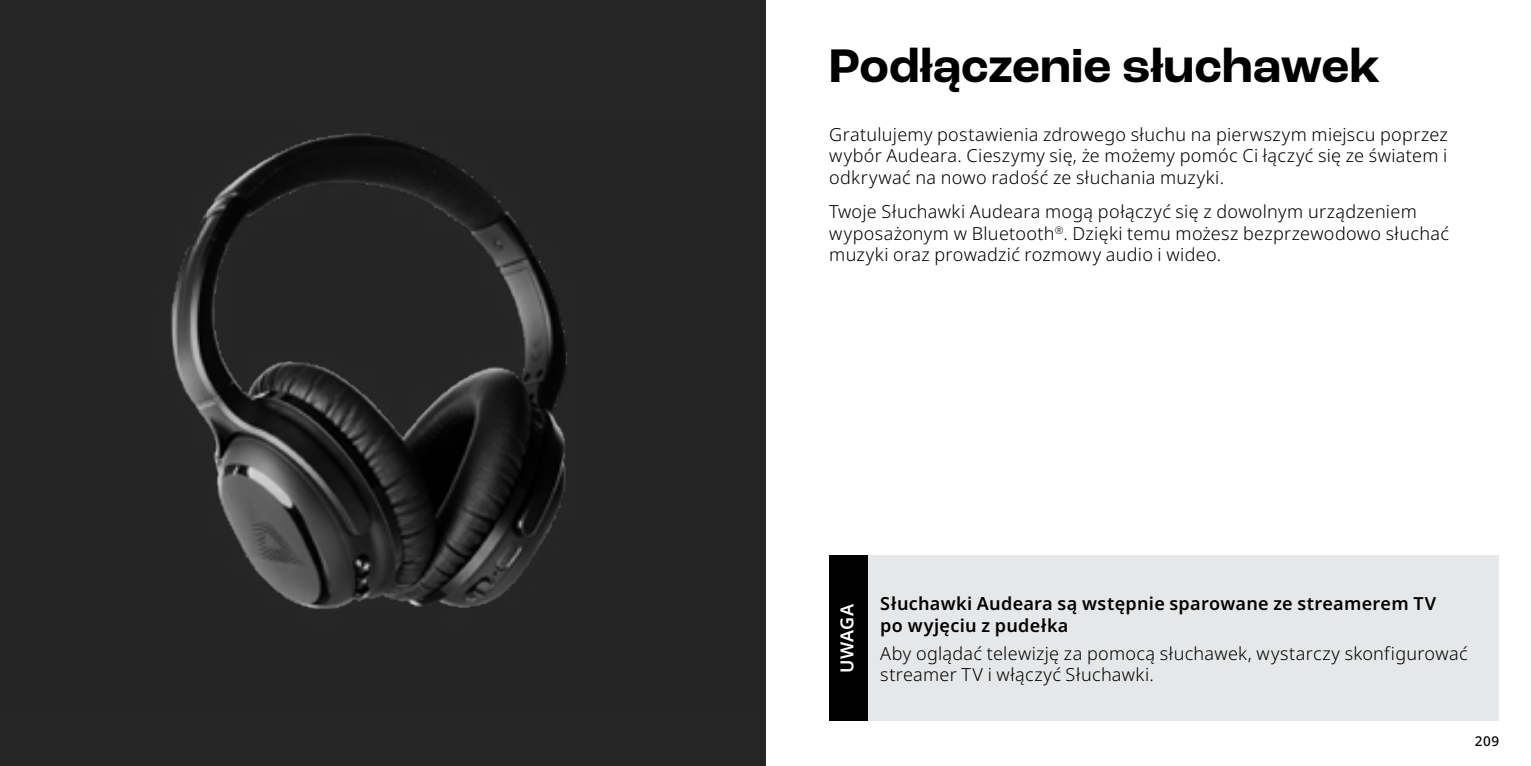
<style>
.page{position:relative;width:1531px;height:766px;background:#fff}
.page>*{position:absolute;margin:0;border:0;box-sizing:border-box;transform-origin:0 0}
.t1{font:700 49.5px "Roc Grotesk";letter-spacing:.005em;color:#000}
.t2{font:300 18px/21.6px "Noto Sans";letter-spacing:.015em;color:#000}
.t3{font:600 18px/21.6px "Noto Sans";letter-spacing:.015em;color:#000}
.t4{font:600 18px "Noto Sans";letter-spacing:.02em;color:#fff}
.t5{font:500 13.5px "Noto Sans";color:#000}
</style>
<div class="page">
<div style="left:0;top:0;width:765px;height:765px;background:#262626"></div>
<img style="left:171px;top:133px;width:396px;height:476px">
<div style="left:829px;top:555px;width:670px;height:166px;background:#e6e7e8"></div>
<div style="left:829px;top:555px;width:38px;height:166px;background:#000"></div>
<h1 class="t1" style="left:829px;top:35px;width:553px">Podłączenie słuchawek</h1>
<p class="t2" style="left:829px;top:123px;width:620px;text-align:justify">Gratulujemy postawienia zdrowego słuchu na pierwszym miejscu poprzez wybór Audeara. Cieszymy się, że możemy pomóc Ci łączyć się ze światem i odkrywać na nowo radość ze słuchania muzyki.</p>
<p class="t2" style="left:829px;top:201px;width:621px">Twoje Słuchawki Audeara mogą połączyć się z dowolnym urządzeniem wyposażonym w Bluetooth<sup>®</sup>. Dzięki temu możesz bezprzewodowo słuchać muzyki oraz prowadzić rozmowy audio i wideo.</p>
<p class="t4" style="left:837px;top:672px;width:71px;rotate:-90deg">UWAGA</p>
<p class="t3" style="left:880px;top:593px;width:557px">Słuchawki Audeara są wstępnie sparowane ze streamerem TV po wyjęciu z pudełka</p>
<p class="t2" style="left:880px;top:642px;width:589px">Aby oglądać telewizję za pomocą słuchawek, wystarczy skonfigurować streamer TV i włączyć Słuchawki.</p>
<p class="t5" style="left:1475px;top:733px;width:26px">209</p>
</div>
